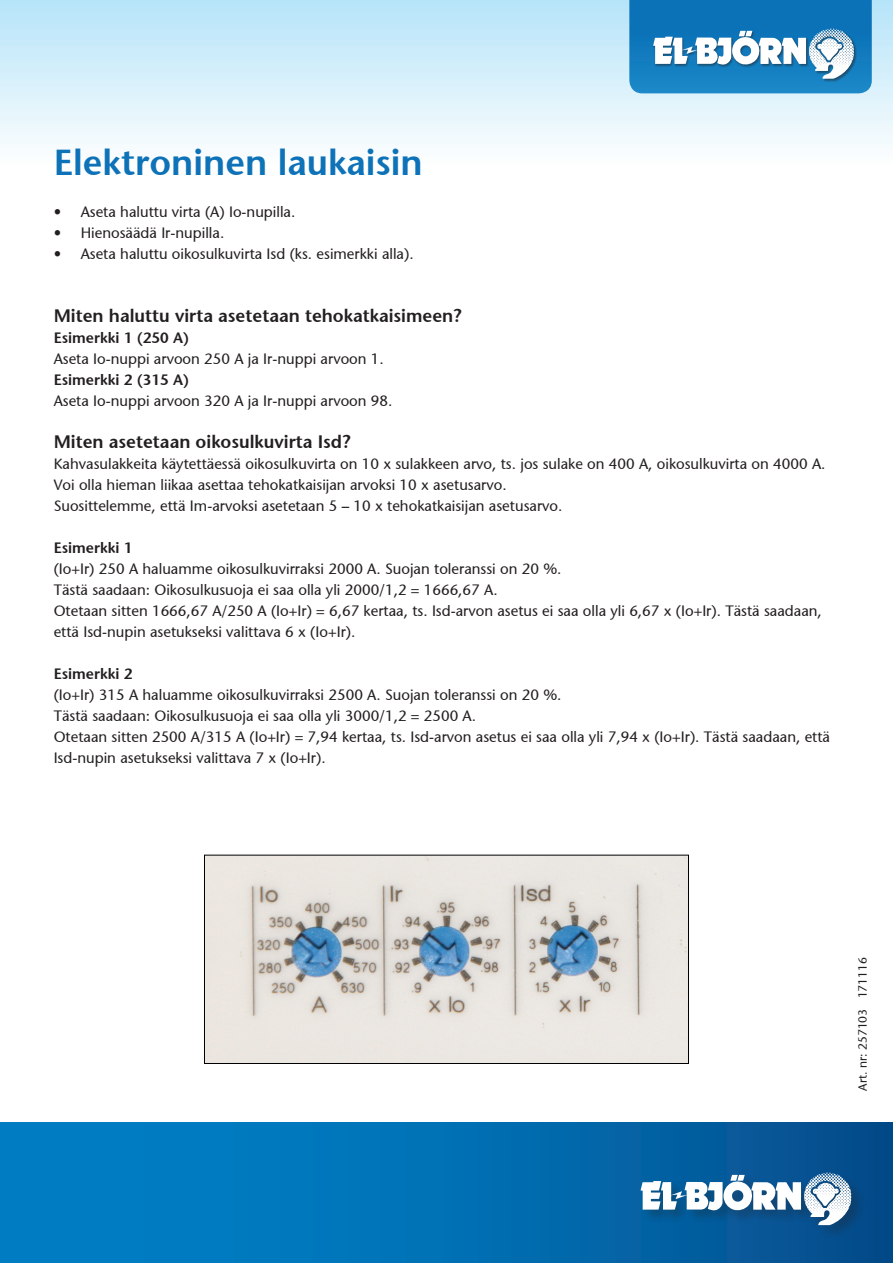
<style>
.page{position:relative;width:893px;height:1263px;background:#fff}
.page>*{position:absolute;margin:0;border:0;box-sizing:border-box;transform-origin:0 0}
.t1{font:600 36px "Stone Sans";color:#0d72b7}
.t2{font:600 18px "Stone Sans";color:#231f20}
.t3{font:15px/21px "Stone Sans";color:#231f20}
.t4{font:600 15px "Stone Sans";color:#231f20}
.t5{font:12px "Stone Sans";color:#231f20}
</style>
<div class="page">
<svg style="left:629px;top:0;width:243px;height:93px"></svg>
<img style="left:0;top:1123px;width:893px;height:140px">
<div style="left:639px;top:1171px;width:226px;height:68px;background:#231f20;opacity:.3"></div>
<svg style="left:641px;top:1172px;width:210px;height:53px"></svg>
<img style="left:206px;top:857px;width:481px;height:205px">
<div style="left:204px;top:855px;width:485px;height:209px;border:1px solid #000"></div>
<p class="t1" style="left:54px;top:140px;width:371px">Elektroninen laukaisin</p>
<p class="t3" style="left:54px;top:201px;width:243px">• Aseta haluttu virta (A) Io-nupilla.</p>
<p class="t3" style="left:54px;top:222px;width:172px">• Hienosäädä Ir-nupilla.</p>
<p class="t3" style="left:54px;top:243px;width:362px">• Aseta haluttu oikosulkuvirta Isd (ks. esimerkki alla).</p>
<p class="t2" style="left:54px;top:305px;width:409px">Miten haluttu virta asetetaan tehokatkaisimeen?</p>
<p class="t4" style="left:54px;top:329px;width:137px">Esimerkki 1 (250 A)</p>
<p class="t3" style="left:54px;top:348px;width:332px">Aseta Io-nuppi arvoon 250 A ja Ir-nuppi arvoon 1.</p>
<p class="t4" style="left:54px;top:371px;width:137px">Esimerkki 2 (315 A)</p>
<p class="t3" style="left:54px;top:390px;width:340px">Aseta Io-nuppi arvoon 320 A ja Ir-nuppi arvoon 98.</p>
<p class="t2" style="left:54px;top:431px;width:298px">Miten asetetaan oikosulkuvirta Isd?</p>
<p class="t3" style="left:54px;top:453px;width:773px">Kahvasulakkeita käytettäessä oikosulkuvirta on 10 x sulakkeen arvo, ts. jos sulake on 400 A, oikosulkuvirta on 4000 A.<br>Voi olla hieman liikaa asettaa tehokatkaisijan arvoksi 10 x asetusarvo.</p>
<p class="t3" style="left:54px;top:495px;width:510px">Suosittelemme, että Im-arvoksi asetetaan 5 – 10 x tehokatkaisijan asetusarvo.</p>
<p class="t4" style="left:54px;top:539px;width:80px">Esimerkki 1</p>
<p class="t3" style="left:54px;top:558px;width:509px">(Io+Ir) 250 A haluamme oikosulkuvirraksi 2000 A. Suojan toleranssi on 20 %.</p>
<p class="t3" style="left:54px;top:579px;width:445px">Tästä saadaan: Oikosulkusuoja ei saa olla yli 2000/1,2 = 1666,67 A.</p>
<p class="t3" style="left:54px;top:600px;width:770px">Otetaan sitten 1666,67 A/250 A (Io+Ir) = 6,67 kertaa, ts. Isd-arvon asetus ei saa olla yli 6,67 x (Io+Ir). Tästä saadaan, että Isd-nupin asetukseksi valittava 6 x (Io+Ir).</p>
<p class="t4" style="left:54px;top:665px;width:80px">Esimerkki 2</p>
<p class="t3" style="left:54px;top:684px;width:509px">(Io+Ir) 315 A haluamme oikosulkuvirraksi 2500 A. Suojan toleranssi on 20 %.</p>
<p class="t3" style="left:54px;top:705px;width:424px">Tästä saadaan: Oikosulkusuoja ei saa olla yli 3000/1,2 = 2500 A.</p>
<p class="t3" style="left:54px;top:726px;width:778px">Otetaan sitten 2500 A/315 A (Io+Ir) = 7,94 kertaa, ts. Isd-arvon asetus ei saa olla yli 7,94 x (Io+Ir). Tästä saadaan, että<br>Isd-nupin asetukseksi valittava 7 x (Io+Ir).</p>
<p class="t5" style="left:855px;top:1091px;width:135px;rotate:-90deg">Art. nr: 257103 171116</p>
</div>
